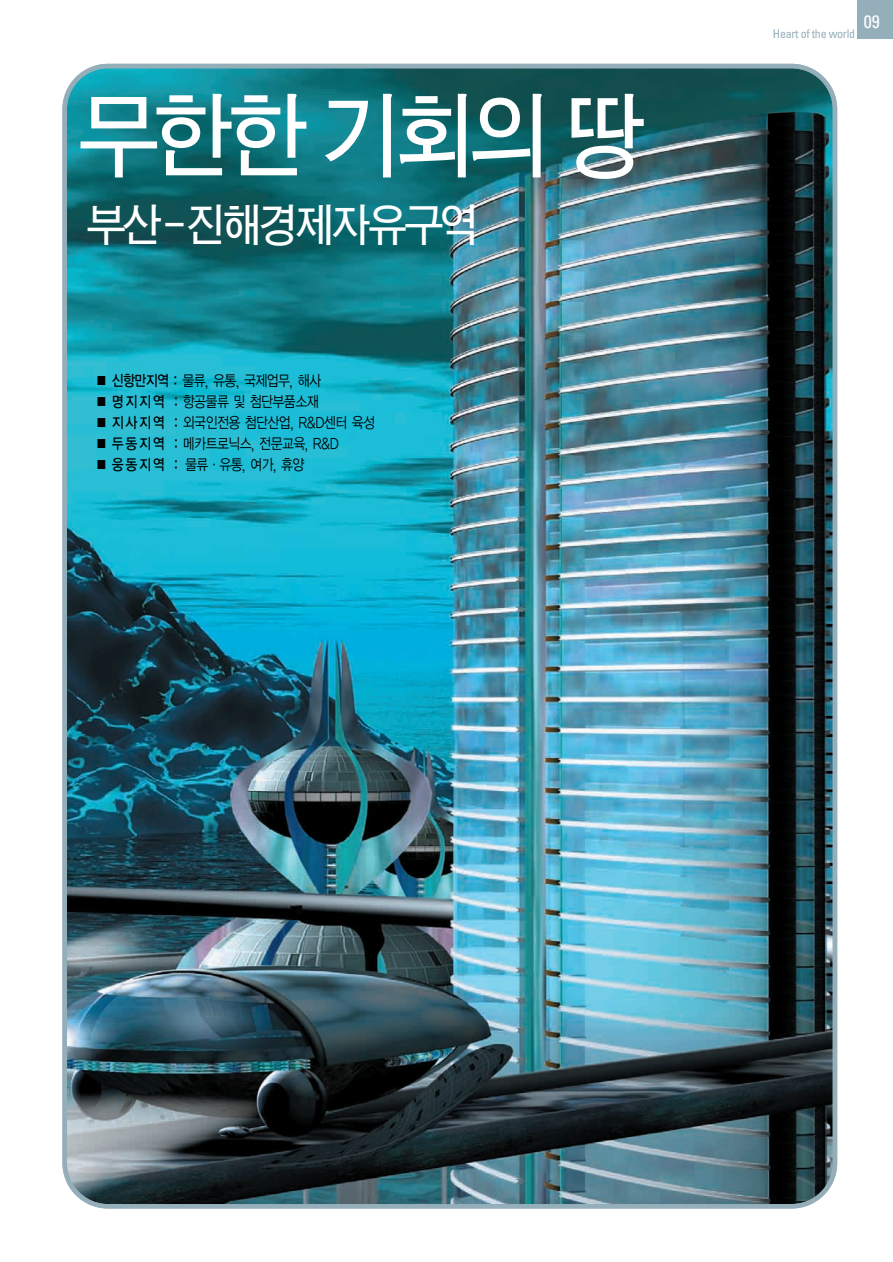
<style>
.page{position:relative;width:893px;height:1262px;background:#fff}
.page>*{position:absolute;margin:0;border:0;box-sizing:border-box;transform-origin:0 0}
.t1{font:700 93px "HY Go Thic";letter-spacing:-.105em;color:#fff;scale:.9 1}
.t2{font:700 60px "HY Go Thic";letter-spacing:-.105em;color:#fff;scale:.9 1}
.t3{font:700 45px "HY Go Thic";letter-spacing:-.105em;color:#fff;scale:.9 1}
.t4{font:condensed 18px "Univers";color:#fff}
.t5{font:15px "YGO12";letter-spacing:-.11em;color:#000;scale:.85 1}
.t6{font:condensed 12px "Univers";letter-spacing:-.025em;color:#95afba}
.s1{font-family:"YGO13"}
</style>
<div class="page">
<div style="left:857px;top:0;width:35px;height:38px;background:#95afba"></div>
<img style="left:67px;top:68px;width:765px;height:1136px;border-radius:41px">
<div style="left:62px;top:64px;width:775px;height:1144px;border:4px solid #95afba;border-radius:43px"></div>
<h1 class="t1" style="left:77px;top:97px;width:635px">무한한 기회의 땅</h1>
<h2 class="t2" style="left:91px;top:120px;width:692px">꿈을 이루는 도시 부산·진해</h2>
<h3 class="t3" style="left:86px;top:206px;width:439px">부산-진해경제자유구역</h3>
<p class="t5" style="left:95px;top:374px;width:268px"><span class="s1">■ 신항만지역 :</span> 물류, 유통, 국제업무, 해사</p>
<p class="t5" style="left:95px;top:395px;width:265px"><span class="s1">■ 명 지 지 역 :</span> 항공물류 및 첨단부품소재</p>
<p class="t5" style="left:95px;top:416px;width:331px"><span class="s1">■ 지 사 지 역 :</span> 외국인전용 첨단산업, R&amp;D센터 육성</p>
<p class="t5" style="left:95px;top:437px;width:289px"><span class="s1">■ 두 동 지 역 :</span> 메카트로닉스, 전문교육, R&amp;D</p>
<p class="t5" style="left:95px;top:458px;width:248px"><span class="s1">■ 웅동지 역 :</span> 물류·유통, 여가, 휴양</p>
<p class="t6" style="left:773px;top:29px;width:84px">Heart of the world</p>
<p class="t4" style="left:863px;top:15px;width:17px">09</p>
</div>
